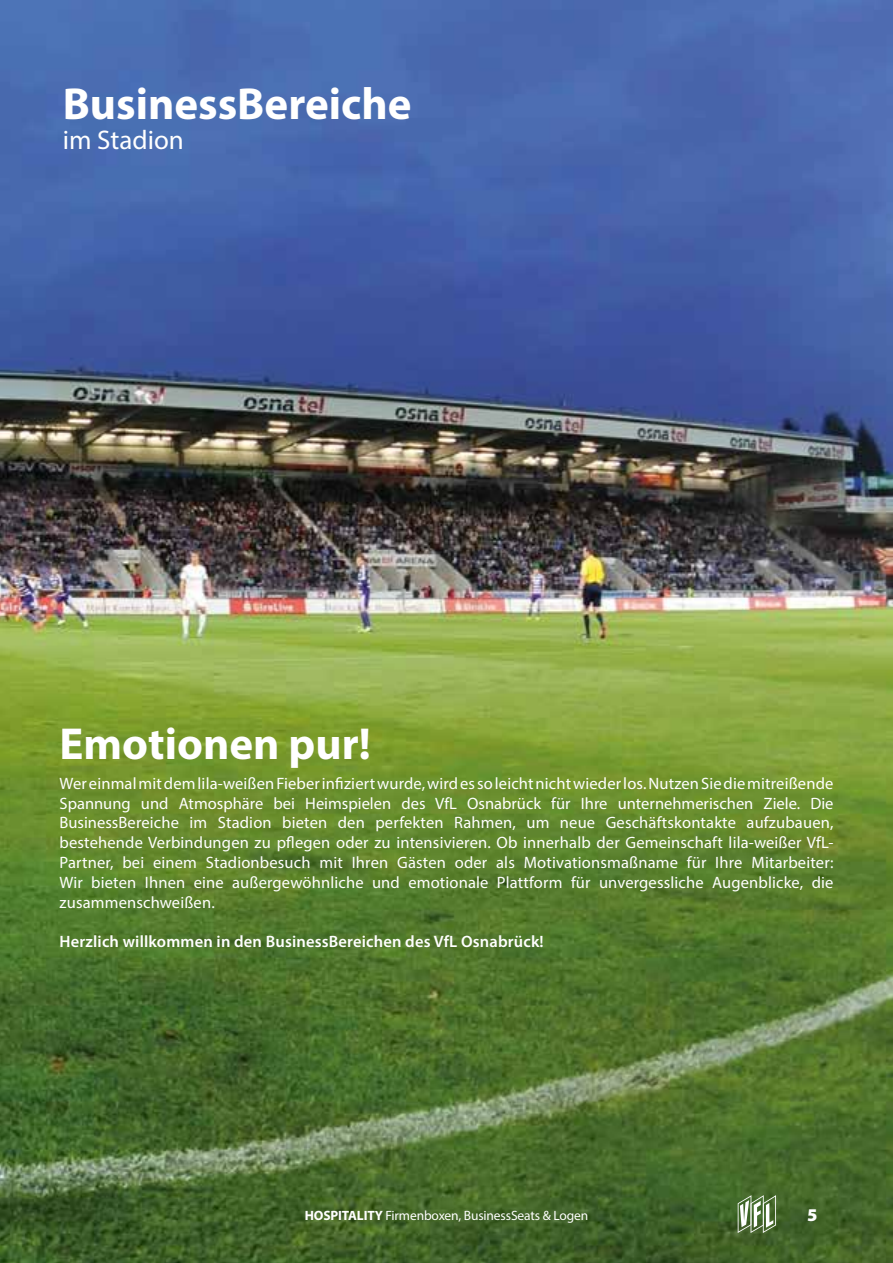
<style>
.page{position:relative;width:893px;height:1263px;background:#fff}
.page>*{position:absolute;margin:0;border:0;box-sizing:border-box;transform-origin:0 0}
.t1{font:700 45px "Myriad Pro";color:#fff}
.t2{font:27px "Myriad Pro";color:#fff}
.t3{font:900 18px "Myriad Pro";color:#fff}
.t4{font:16.5px/19.8px "Myriad Pro";letter-spacing:.01em;color:#fff;text-align:justify}
.t5{font:600 16.5px "Myriad Pro";letter-spacing:.01em;color:#fff}
.t6{font:13.5px "Myriad Pro";letter-spacing:-.01em;color:#fff}
.s1{font-weight:700}
</style>
<div class="page">
<img style="left:0;top:0;width:893px;height:1263px">
<svg style="left:738px;top:1195px;width:38px;height:38px"></svg>
<p class="t1" style="left:63px;top:74px;width:350px">BusinessBereiche</p>
<p class="t2" style="left:63px;top:123px;width:123px">im Stadion</p>
<p class="t1" style="left:60px;top:714px;width:313px">Emotionen pur!</p>
<p class="t4" style="left:60px;top:773px;width:775px">Wer einmal mit dem lila-weißen Fieber infiziert wurde, wird es so leicht nicht wieder los. Nutzen Sie die mitreißende Spannung und Atmosphäre bei Heimspielen des VfL Osnabrück für Ihre unternehmerischen Ziele. Die BusinessBereiche im Stadion bieten den perfekten Rahmen, um neue Geschäftskontakte aufzubauen, bestehende Verbindungen zu pflegen oder zu intensivieren. Ob innerhalb der Gemeinschaft lila-weißer VfL-Partner, bei einem Stadionbesuch mit Ihren Gästen oder als Motivationsmaßname für Ihre Mitarbeiter:<br>Wir bieten Ihnen eine außergewöhnliche und emotionale Plattform für unvergessliche Augenblicke, die zusammenschweißen.</p>
<p class="t5" style="left:60px;top:931px;width:486px">Herzlich willkommen in den BusinessBereichen des VfL Osnabrück!</p>
<p class="t6" style="left:305px;top:1207px;width:285px"><span class="s1">HOSPITALITY</span> Firmenboxen, BusinessSeats &amp; Logen</p>
<p class="t3" style="left:807px;top:1203px;width:12px">5</p>
</div>
